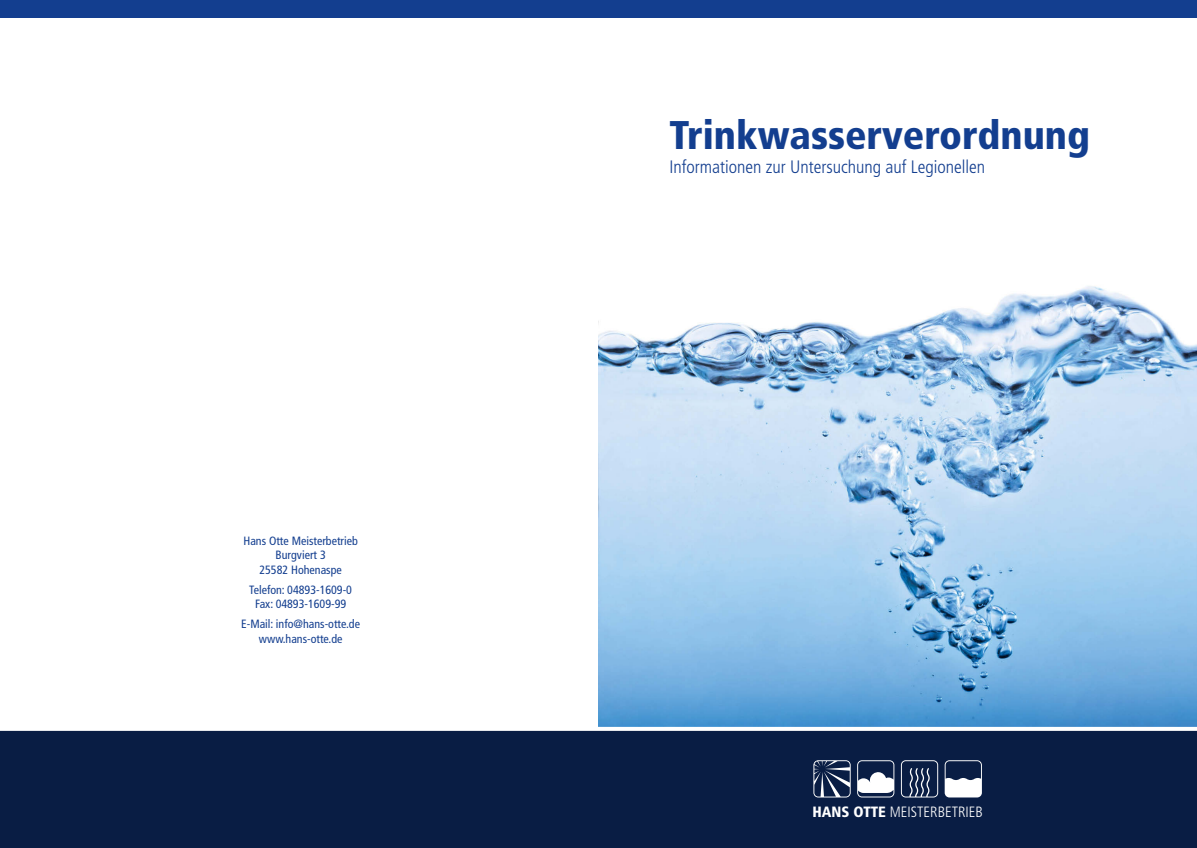
<style>
.page{position:relative;width:1197px;height:848px;background:#fff}
.page>*{position:absolute;margin:0;border:0;box-sizing:border-box;transform-origin:0 0}
.t1{font:900 condensed 40px "Frutiger LT Std";color:#133e8f}
.t2{font:300 condensed 18px "Frutiger LT Std";color:#133e8f}
.t3{font:300 condensed 14.9px "Frutiger LT Std";color:#fff}
.t4{font:condensed 12px/14.4px "Frutiger LT Std";color:#133e8f;text-align:center}
.s1{font-weight:900}
</style>
<div class="page">
<img style="left:598px;top:286px;width:598px;height:441px">
<div style="left:0;top:729px;width:1196px;height:119px;background:#091d44"></div>
<div style="left:0;top:0;width:1196px;height:17px;background:#133e8f"></div>
<svg style="left:0;top:729px;width:1196px;height:2px;background:#f1f2f4"></svg>
<svg style="left:944px;top:760px;width:37px;height:37px"></svg>
<svg style="left:900px;top:760px;width:38px;height:37px"></svg>
<svg style="left:857px;top:760px;width:37px;height:37px"></svg>
<svg style="left:813px;top:760px;width:37px;height:37px"></svg>
<p class="t4" style="left:243px;top:533px;width:116px">Hans Otte Meisterbetrieb<br>Burgviert 3<br>25582 Hohenaspe</p>
<p class="t4" style="left:249px;top:582px;width:104px">Telefon: 04893-1609-0<br>Fax: 04893-1609-99</p>
<p class="t4" style="left:241px;top:617px;width:120px">E-Mail: info@hans-otte.de www.hans-otte.de</p>
<h1 class="t1" style="left:669px;top:111px;width:422px">Trinkwasserverordnung</h1>
<h2 class="t2" style="left:669px;top:157px;width:317px">Informationen zur Untersuchung auf Legionellen</h2>
<p class="t3" style="left:812px;top:803px;width:172px"><span class="s1">HANS OTTE</span> MEISTERBETRIEB</p>
</div>
